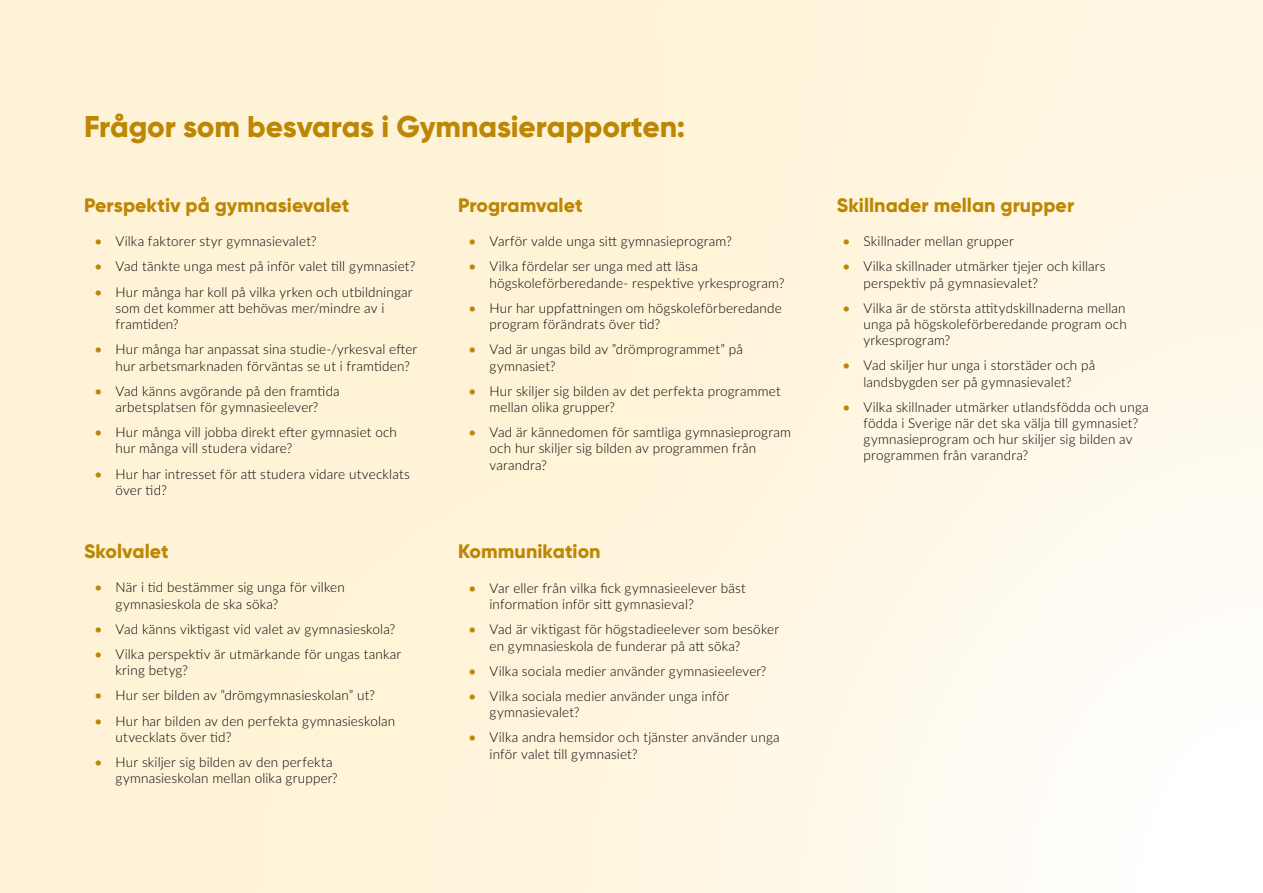
<style>
.page{position:relative;width:1263px;height:893px;background:#fff}
.page>*{position:absolute;margin:0;border:0;box-sizing:border-box;transform-origin:0 0}
.t1{font:800 30px "Gilroy";letter-spacing:-.005em;color:#bd8603}
.t2{font:800 19.5px "Gilroy";letter-spacing:.005em;color:#bd8603}
.t3{font:300 13.5px/16.2px "Lato";letter-spacing:.01em;color:#000}
.s1{font-weight:500;color:#bd8603}
</style>
<div class="page">
<h1 class="t1" style="left:84px;top:108px;width:603px">Frågor som besvaras i Gymnasierapporten:</h1>
<h2 class="t2" style="left:84px;top:192px;width:267px">Perspektiv på gymnasievalet</h2>
<p class="t3" style="left:94px;top:233px;width:224px"><span class="s1">•</span> Vilka faktorer styr gymnasievalet?</p>
<p class="t3" style="left:94px;top:258px;width:322px"><span class="s1">•</span> Vad tänkte unga mest på inför valet till gymnasiet?</p>
<p class="t3" style="left:116px;top:283px;width:299px;text-indent:-21px"><span class="s1">•</span> Hur många har koll på vilka yrken och utbildningar som det kommer att behövas mer/mindre av i framtiden?</p>
<p class="t3" style="left:116px;top:341px;width:303px;text-indent:-21px"><span class="s1">•</span> Hur många har anpassat sina studie-/yrkesval efter hur arbetsmarknaden förväntas se ut i framtiden?</p>
<p class="t3" style="left:95px;top:382px;width:247px;text-align:center"><span class="s1">•</span> Vad känns avgörande på den framtida arbetsplatsen för gymnasieelever?</p>
<p class="t3" style="left:116px;top:424px;width:283px;text-indent:-21px"><span class="s1">•</span> Hur många vill jobba direkt efter gymnasiet och hur många vill studera vidare?</p>
<p class="t3" style="left:116px;top:465px;width:296px;text-indent:-21px"><span class="s1">•</span> Hur har intresset för att studera vidare utvecklats över tid?</p>
<h2 class="t2" style="left:84px;top:539px;width:86px">Skolvalet</h2>
<p class="t3" style="left:116px;top:579px;width:231px;text-indent:-21px"><span class="s1">•</span> När i tid bestämmer sig unga för vilken gymnasieskola de ska söka?</p>
<p class="t3" style="left:95px;top:620px;width:302px"><span class="s1">•</span> Vad känns viktigast vid valet av gymnasieskola?</p>
<p class="t3" style="left:116px;top:645px;width:287px;text-indent:-21px"><span class="s1">•</span> Vilka perspektiv är utmärkande för ungas tankar kring betyg?</p>
<p class="t3" style="left:95px;top:687px;width:282px"><span class="s1">•</span> Hur ser bilden av ”drömgymnasieskolan” ut?</p>
<p class="t3" style="left:116px;top:712px;width:281px;text-indent:-21px"><span class="s1">•</span> Hur har bilden av den perfekta gymnasieskolan utvecklats över tid?</p>
<p class="t3" style="left:116px;top:753px;width:224px;text-indent:-21px"><span class="s1">•</span> Hur skiljer sig bilden av den perfekta gymnasieskolan mellan olika grupper?</p>
<h2 class="t2" style="left:458px;top:192px;width:126px">Programvalet</h2>
<p class="t3" style="left:468px;top:233px;width:265px"><span class="s1">•</span> Varför valde unga sitt gymnasieprogram?</p>
<p class="t3" style="left:489px;top:258px;width:296px;text-indent:-21px"><span class="s1">•</span> Vilka fördelar ser unga med att läsa högskoleförberedande- respektive yrkesprogram?</p>
<p class="t3" style="left:489px;top:299px;width:294px;text-indent:-21px"><span class="s1">•</span> Hur har uppfattningen om högskoleförberedande program förändrats över tid?</p>
<p class="t3" style="left:489px;top:341px;width:255px;text-indent:-21px"><span class="s1">•</span> Vad är ungas bild av ”drömprogrammet” på gymnasiet?</p>
<p class="t3" style="left:489px;top:382px;width:293px;text-indent:-21px"><span class="s1">•</span> Hur skiljer sig bilden av det perfekta programmet mellan olika grupper?</p>
<p class="t3" style="left:489px;top:424px;width:303px;text-indent:-21px"><span class="s1">•</span> Vad är kännedomen för samtliga gymnasieprogram och hur skiljer sig bilden av programmen från varandra?</p>
<h2 class="t2" style="left:458px;top:539px;width:144px">Kommunikation</h2>
<p class="t3" style="left:489px;top:579px;width:258px;text-indent:-21px"><span class="s1">•</span> Var eller från vilka fick gymnasieelever bäst information inför sitt gymnasieval?</p>
<p class="t3" style="left:489px;top:621px;width:291px;text-indent:-21px"><span class="s1">•</span> Vad är viktigast för högstadieelever som besöker en gymnasieskola de funderar på att söka?</p>
<p class="t3" style="left:468px;top:662px;width:299px"><span class="s1">•</span> Vilka sociala medier använder gymnasieelever?</p>
<p class="t3" style="left:489px;top:687px;width:241px;text-indent:-21px"><span class="s1">•</span> Vilka sociala medier använder unga inför gymnasievalet?</p>
<p class="t3" style="left:489px;top:729px;width:292px;text-indent:-21px"><span class="s1">•</span> Vilka andra hemsidor och tjänster använder unga inför valet till gymnasiet?</p>
<h2 class="t2" style="left:837px;top:192px;width:239px">Skillnader mellan grupper</h2>
<p class="t3" style="left:842px;top:233px;width:173px"><span class="s1">•</span> Skillnader mellan grupper</p>
<p class="t3" style="left:863px;top:258px;width:244px;text-indent:-21px"><span class="s1">•</span> Vilka skillnader utmärker tjejer och killars perspektiv på gymnasievalet?</p>
<p class="t3" style="left:863px;top:299px;width:265px;text-align:justify;text-indent:-21px"><span class="s1">•</span> Vilka är de största attitydskillnaderna mellan unga på högskoleförberedande program och yrkesprogram?</p>
<p class="t3" style="left:842px;top:357px;width:254px;text-align:center"><span class="s1">•</span> Vad skiljer hur unga i storstäder och på landsbygden ser på gymnasievalet?</p>
<p class="t3" style="left:863px;top:398px;width:287px;text-indent:-21px"><span class="s1">•</span> Vilka skillnader utmärker utlandsfödda och unga födda i Sverige när det ska välja till gymnasiet? gymnasieprogram och hur skiljer sig bilden av programmen från varandra?</p>
</div>
